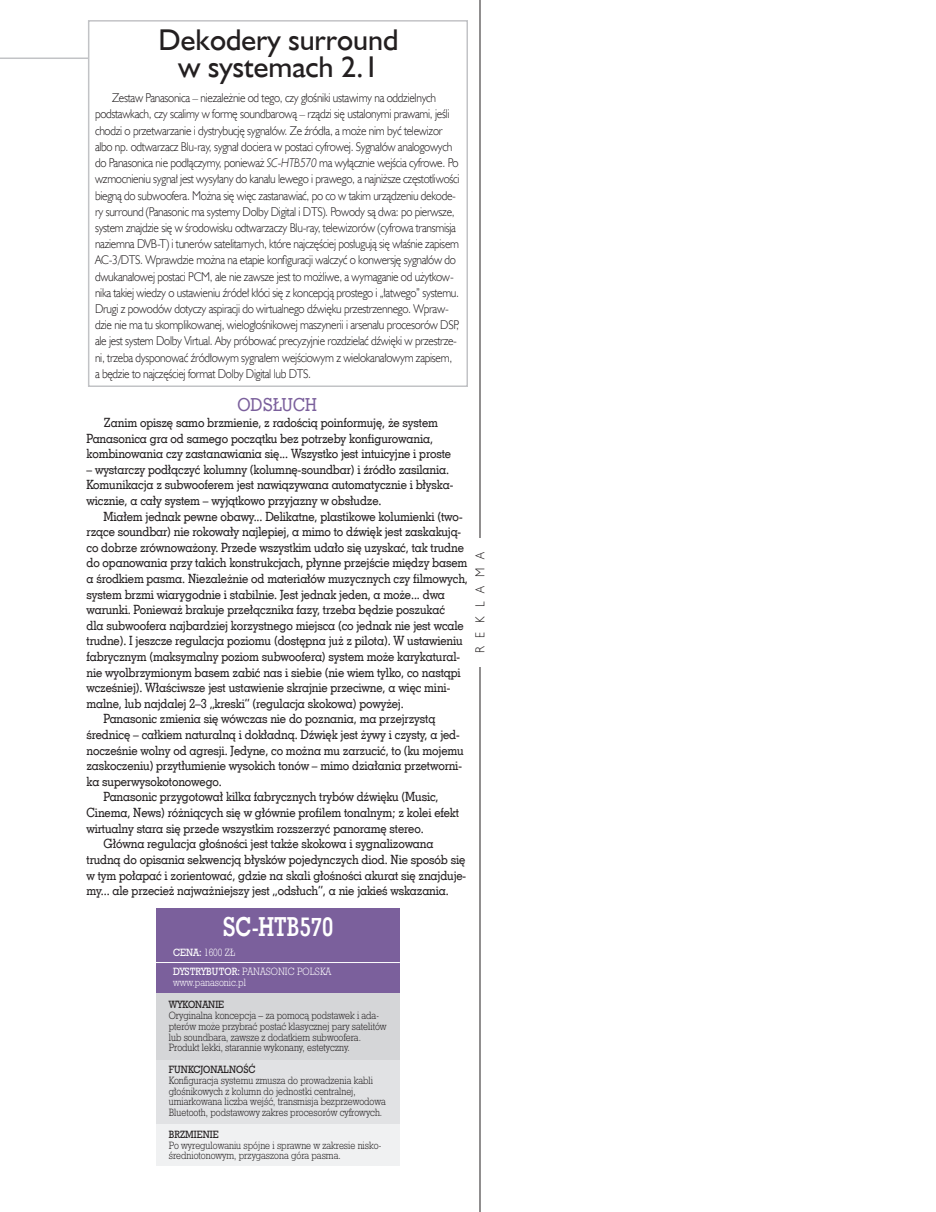
<style>
.page{position:relative;width:936px;height:1212px;background:#fff}
.page>*{position:absolute;margin:0;border:0;box-sizing:border-box;transform-origin:0 0}
.t1{font:30px/27px "Humanst 521 EU";color:#231f20;text-align:center}
.t2{font:26.25px "Geo Slab 703 Bd EU";color:#fff;scale:.8 1}
.t3{font:18px "Geo Slab 703 Md EU";color:#7b609c;scale:.9 1}
.t4{font:12.75px/15.6px "Geo Slab 703 Md EU";letter-spacing:-.01em;color:#231f20;scale:.9 1}
.t5{font:12.75px/16.2px "Humanst 521 Lt EU";letter-spacing:-.025em;color:#231f20;scale:.9 1}
.t6{font:300 12px "Humanst 521 Lt PL";color:#231f20;scale:.9 1}
.t7{font:9px/10.8px "Geo Slb 712 Lt PL";color:#231f20;scale:.9 1}
.t8{font:9px/19.4px "Geo Slb 712 Lt PL";color:#fff;scale:.9 1}
.t9{font:9px "Geo Slb 712 Md PL";color:#231f20;scale:.9 1}
.s1{font-style:italic}
.s2{font-family:"Geo Slb 712 Md PL"}
</style>
<div class="page">
<hr style="left:0;top:58px;width:872px;height:1px;background:#c2c3c6">
<div style="left:89px;top:21px;width:378px;height:365px;background:#fff"></div>
<div style="left:88px;top:20px;width:380px;height:367px;border:2px solid #c2c3c6"></div>
<div style="left:468px;top:50px;width:418px;height:1133px;background:#fff"></div>
<hr style="left:479px;top:0;width:1px;height:1212px;background:#231f20">
<div style="left:473px;top:538px;width:13px;height:128px;background:#fff"></div>
<div style="left:156px;top:909px;width:244px;height:85px;background:#7b609c"></div>
<div style="left:156px;top:1031px;width:244px;height:135px;background:#f0f1f2"></div>
<div style="left:156px;top:994px;width:244px;height:130px;background:#e1e2e4"></div>
<div style="left:156px;top:993px;width:244px;height:67px;background:#d5d6d8"></div>
<hr style="left:156px;top:962px;width:244px;height:1px;background:#fff">
<h1 class="t1" style="left:159px;top:26px;width:241px">Dekodery surround w systemach 2.1</h1>
<p class="t5" style="left:95px;top:90px;width:406px;text-indent:17px">Zestaw Panasonica – niezależnie od tego, czy głośniki ustawimy na oddzielnych podstawkach, czy scalimy w formę soundbarową – rządzi się ustalonymi prawami, jeśli chodzi o przetwarzanie i dystrybucję sygnałów. Ze źródła, a może nim być telewizor albo np. odtwarzacz Blu-ray, sygnał dociera w postaci cyfrowej. Sygnałów analogowych do Panasonica nie podłączymy, ponieważ <span class="s1">SC-HTB570</span> ma wyłącznie wejścia cyfrowe. Po wzmocnieniu sygnał jest wysyłany do kanału lewego i prawego, a najniższe częstotliwości biegną do subwoofera. Można się więc zastanawiać, po co w takim urządzeniu dekode&shy;ry surround (Panasonic ma systemy Dolby Digital i DTS). Powody są dwa: po pierwsze, system znajdzie się w środowisku odtwarzaczy Blu-ray, telewizorów (cyfrowa transmisja naziemna DVB-T) i tunerów satelitarnych, które najczęściej posługują się właśnie zapisem AC-3/DTS. Wprawdzie można na etapie konfiguracji walczyć o konwersję sygnałów do dwukanałowej postaci PCM, ale nie zawsze jest to możliwe, a wymaganie od użytkow&shy;nika takiej wiedzy o ustawieniu źródeł kłóci się z koncepcją prostego i „łatwego” systemu.<br>Drugi z powodów dotyczy aspiracji do wirtualnego dźwięku przestrzennego. Wpraw&shy;dzie nie ma tu skomplikowanej, wielogłośnikowej maszynerii i arsenału procesorów DSP, ale jest system Dolby Virtual. Aby próbować precyzyjnie rozdzielać dźwięki w przestrze&shy;ni, trzeba dysponować źródłowym sygnałem wejściowym z wielokanałowym zapisem, a będzie to najczęściej format Dolby Digital lub DTS.</p>
<h3 class="t3" style="left:237px;top:394px;width:90px">ODSŁUCH</h3>
<p class="t4" style="left:86px;top:414px;width:406px;text-indent:17px">Zanim opiszę samo brzmienie, z radością poinformuję, że system<br>Panasonica gra od samego początku bez potrzeby konfigurowania, kombinowania czy zastanawiania się... Wszystko jest intuicyjne i proste</p>
<p class="t4" style="left:86px;top:461px;width:409px">– wystarczy podłączyć kolumny (kolumnę-soundbar) i źródło zasilania.<br>Komunikacja z subwooferem jest nawiązywana automatycznie i błyska&shy;wicznie, a cały system – wyjątkowo przyjazny w obsłudze.</p>
<p class="t4" style="left:103px;top:508px;width:400px">Miałem jednak pewne obawy... Delikatne, plastikowe kolumienki (two-</p>
<p class="t4" style="left:86px;top:524px;width:418px">rzące soundbar) nie rokowały najlepiej, a mimo to dźwięk jest zaskakują-</p>
<p class="t4" style="left:86px;top:539px;width:421px">co dobrze zrównoważony. Przede wszystkim udało się uzyskać, tak trudne</p>
<p class="t4" style="left:86px;top:555px;width:424px">do opanowania przy takich konstrukcjach, płynne przejście między basem</p>
<p class="t4" style="left:86px;top:570px;width:425px">a środkiem pasma. Niezależnie od materiałów muzycznych czy filmowych,</p>
<p class="t4" style="left:86px;top:586px;width:400px">system brzmi wiarygodnie i stabilnie. Jest jednak jeden, a może... dwa</p>
<p class="t4" style="left:86px;top:602px;width:400px">warunki. Ponieważ brakuje przełącznika fazy, trzeba będzie poszukać</p>
<p class="t4" style="left:86px;top:617px;width:421px">dla subwoofera najbardziej korzystnego miejsca (co jednak nie jest wcale</p>
<p class="t4" style="left:86px;top:633px;width:419px">trudne). I jeszcze regulacja poziomu (dostępna już z pilota). W ustawieniu</p>
<p class="t4" style="left:86px;top:649px;width:416px">fabrycznym (maksymalny poziom subwoofera) system może karykatural-</p>
<p class="t4" style="left:86px;top:664px;width:417px">nie wyolbrzymionym basem zabić nas i siebie (nie wiem tylko, co nastąpi</p>
<p class="t4" style="left:86px;top:680px;width:405px">wcześniej). Właściwsze jest ustawienie skrajnie przeciwne, a więc mini-</p>
<p class="t4" style="left:86px;top:695px;width:354px">malne, lub najdalej 2–3 „kreski” (regulacja skokowa) powyżej.</p>
<p class="t4" style="left:103px;top:711px;width:370px">Panasonic zmienia się wówczas nie do poznania, ma przejrzystą</p>
<p class="t4" style="left:86px;top:727px;width:416px">średnicę – całkiem naturalną i dokładną. Dźwięk jest żywy i czysty, a jed-</p>
<p class="t4" style="left:86px;top:742px;width:420px">nocześnie wolny od agresji. Jedyne, co można mu zarzucić, to (ku mojemu</p>
<p class="t4" style="left:86px;top:758px;width:418px">zaskoczeniu) przytłumienie wysokich tonów – mimo działania przetworni-</p>
<p class="t4" style="left:86px;top:773px;width:152px">ka superwysokotonowego.</p>
<p class="t4" style="left:103px;top:789px;width:374px">Panasonic przygotował kilka fabrycznych trybów dźwięku (Music,</p>
<p class="t4" style="left:86px;top:805px;width:415px">Cinema, News) różniących się w głównie profilem tonalnym; z kolei efekt</p>
<p class="t4" style="left:86px;top:820px;width:376px">wirtualny stara się przede wszystkim rozszerzyć panoramę stereo.</p>
<p class="t4" style="left:103px;top:836px;width:368px">Główna regulacja głośności jest także skokowa i sygnalizowana</p>
<p class="t4" style="left:86px;top:851px;width:422px">trudną do opisania sekwencją błysków pojedynczych diod. Nie sposób się</p>
<p class="t4" style="left:86px;top:867px;width:423px">w tym połapać i zorientować, gdzie na skali głośności akurat się znajduje-</p>
<p class="t4" style="left:86px;top:883px;width:404px">my... ale przecież najważniejszy jest „odsłuch”, a nie jakieś wskazania.</p>
<h2 class="t2" style="left:222px;top:911px;width:140px">SC-HTB570</h2>
<p class="t8" style="left:173px;top:942px;width:177px"><span class="s2">CENA:</span> 1600 ZŁ<br><span class="s2">DYSTRYBUTOR:</span> Panasonic Polska</p>
<p class="t8" style="left:173px;top:972px;width:83px">www.panasonic.pl</p>
<p class="t9" style="left:169px;top:998px;width:30px">WYKONAN</p>
<p class="t9" style="left:215px;top:998px;width:11px">IE</p>
<p class="t7" style="left:169px;top:1010px;width:243px">Oryginalna koncepcja – za pomocą podstawek i ada&shy;pterów może przybrać postać klasycznej pary satelitów lub soundbara, zawsze z dodatkiem subwoofera.<br>Produkt lekki, starannie wykonany, estetyczny.</p>
<p class="t9" style="left:169px;top:1063px;width:47px">FUNKCJONA</p>
<p class="t9" style="left:223px;top:1063px;width:37px">LNOŚĆ</p>
<p class="t7" style="left:169px;top:1074px;width:243px">Konfiguracja systemu zmusza do prowadzenia kabli głośnikowych z kolumn do jednostki centralnej, umiarkowana liczba wejść, transmisja bezprzewodowa Bluetooth, podstawowy zakres procesorów cyfrowych.</p>
<p class="t9" style="left:169px;top:1128px;width:56px">BRZMIENIE</p>
<p class="t7" style="left:169px;top:1139px;width:238px">Po wyregulowaniu spójne i sprawne w zakresie nisko&shy;średniotonowym, przygaszona góra pasma.</p>
<p class="t6" style="left:472px;top:653px;width:115px;rotate:-90deg">R E K L A M A</p>
</div>
